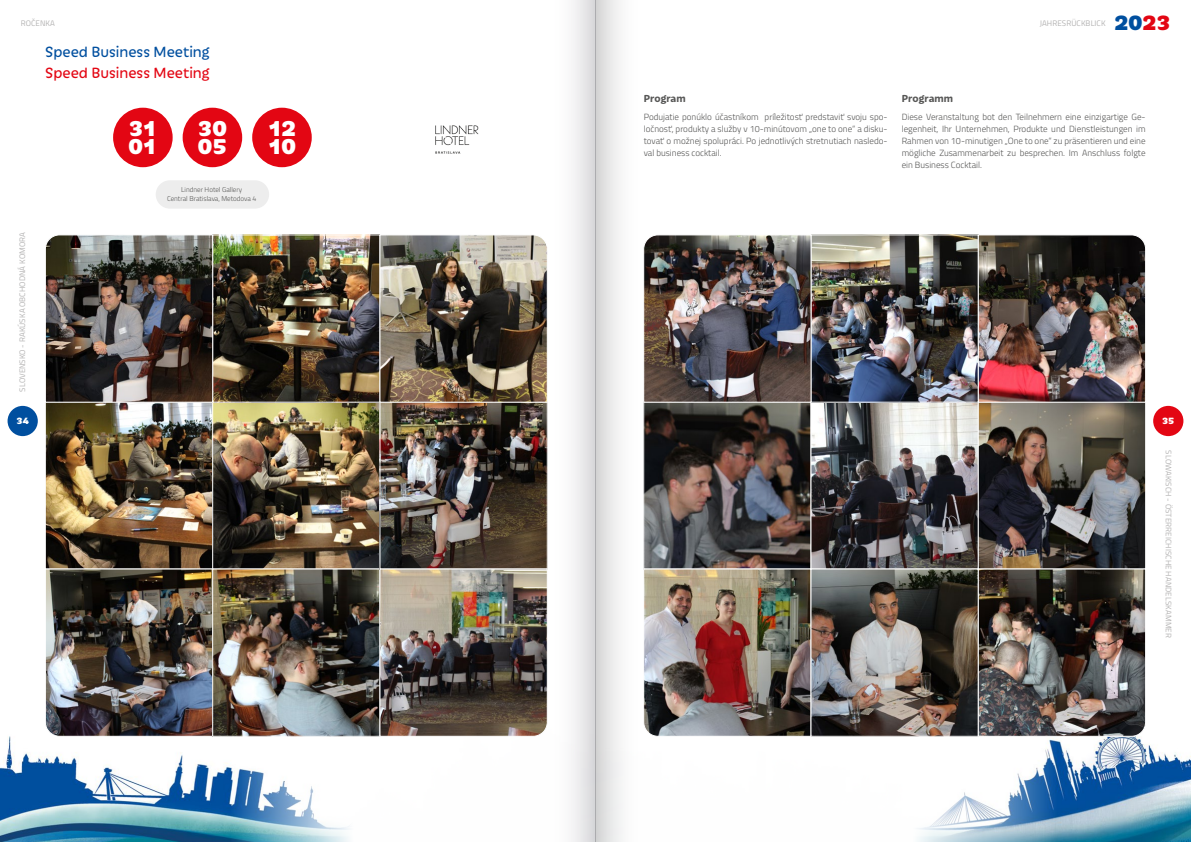
<style>
.page{position:relative;width:1191px;height:842px;background:#fff}
.page>*{position:absolute;margin:0;border:0;box-sizing:border-box;transform-origin:0 0}
.t1{font:800 26px "Iskra";letter-spacing:-.02em;color:#fff}
.t2{font:800 25px "Iskra";color:#004f9f}
.t3{font:16px "Iskra";color:#004f9f}
.t4{font:16px "Iskra";color:#e30613}
.t5{font:700 11px "Iskra";letter-spacing:.005em;color:#575756}
.t6{font:800 11px "Iskra";color:#fff}
.t7{font:300 9px/12px "Titillium Web";color:#575756;text-align:justify}
.t8{font:8px "Titillium Web";letter-spacing:.01em;color:#b3b2b2}
.t9{font:300 7px/9px "Titillium Web";color:#575756;text-align:center}
.s1{color:#e30613}
</style>
<div class="page">
<div style="left:8px;top:406px;width:30px;height:30px;background:#004f9f;border-radius:50%"></div>
<div style="left:1153px;top:406px;width:30px;height:30px;background:#e30613;border-radius:50%"></div>
<img style="left:0;top:736px;width:379px;height:106px">
<img style="left:811px;top:736px;width:380px;height:106px">
<div style="left:183px;top:108px;width:59px;height:59px;background:#e30613;border-radius:50%"></div>
<div style="left:113px;top:108px;width:60px;height:59px;background:#e30613;border-radius:50%"></div>
<div style="left:252px;top:108px;width:60px;height:59px;background:#e30613;border-radius:50%"></div>
<div style="left:156px;top:180px;width:113px;height:29px;background:#ededed;border-radius:14px"></div>
<img style="left:645px;top:403px;width:164px;height:164px">
<div style="left:643px;top:401px;width:168px;height:168px;border:1px solid #fff"></div>
<img style="left:47px;top:403px;width:164px;height:164px">
<div style="left:45px;top:401px;width:168px;height:168px;border:1px solid #fff"></div>
<img style="left:45px;top:568px;width:168px;height:169px">
<img style="left:643px;top:568px;width:167px;height:169px">
<img style="left:214px;top:403px;width:164px;height:164px">
<div style="left:212px;top:401px;width:168px;height:168px;border:1px solid #fff"></div>
<img style="left:812px;top:403px;width:164px;height:164px">
<div style="left:810px;top:401px;width:168px;height:168px;border:1px solid #fff"></div>
<img style="left:812px;top:237px;width:164px;height:163px">
<div style="left:810px;top:235px;width:168px;height:167px;border:1px solid #fff"></div>
<img style="left:214px;top:237px;width:164px;height:163px">
<img style="left:643px;top:235px;width:168px;height:168px">
<img style="left:45px;top:234px;width:168px;height:169px">
<img style="left:214px;top:571px;width:164px;height:163px">
<div style="left:212px;top:569px;width:168px;height:167px;border:1px solid #fff"></div>
<img style="left:812px;top:571px;width:164px;height:163px">
<div style="left:810px;top:569px;width:168px;height:167px;border:1px solid #fff"></div>
<img style="left:382px;top:403px;width:163px;height:164px">
<img style="left:980px;top:403px;width:163px;height:164px">
<div style="left:978px;top:401px;width:167px;height:168px;border:1px solid #fff"></div>
<img style="left:379px;top:234px;width:169px;height:169px">
<img style="left:977px;top:234px;width:169px;height:169px">
<img style="left:379px;top:568px;width:169px;height:169px">
<img style="left:977px;top:568px;width:169px;height:169px">
<img style="left:436px;top:125px;width:43px;height:29px">
<div style="left:548px;top:0;width:47px;height:842px;background:linear-gradient(to right,#fff,#dedee0)"></div>
<div style="left:595px;top:0;width:48px;height:842px;background:linear-gradient(to right,#d9d9d9,#fff)"></div>
<p class="t8" style="left:21px;top:17px;width:36px">ROČENKA</p>
<p class="t8" style="left:1039px;top:17px;width:67px">JAHRESRÜCKBLICK</p>
<h2 class="t2" style="left:1114px;top:3px;width:57px">20<span class="s1">23</span></h2>
<p class="t8" style="left:17px;top:392px;width:161px;rotate:-90deg">SLOVENSKO - RAKÚSKA OBCHODNÁ KOMORA</p>
<h3 class="t3" style="left:45px;top:41px;width:166px">Speed Business Meeting</h3>
<h3 class="t4" style="left:45px;top:62px;width:166px">Speed Business Meeting</h3>
<h1 class="t1" style="left:129px;top:108px;width:30px">31</h1>
<h1 class="t1" style="left:129px;top:126px;width:30px">01</h1>
<h1 class="t1" style="left:198px;top:108px;width:31px">30</h1>
<h1 class="t1" style="left:198px;top:126px;width:31px">05</h1>
<h1 class="t1" style="left:268px;top:108px;width:30px">12</h1>
<h1 class="t1" style="left:268px;top:126px;width:30px">10</h1>
<p class="t9" style="left:167px;top:185px;width:91px">Lindner Hotel Gallery<br>Central Bratislava, Metodova 4</p>
<p class="t5" style="left:643px;top:90px;width:44px">Program</p>
<p class="t7" style="left:643px;top:110px;width:245px">Podujatie ponúklo účastníkom príležitosť predstaviť svoju spo&shy;ločnosť, produkty a služby v 10-minútovom „one to one“ a disku&shy;tovať o možnej spolupráci. Po jednotlivých stretnutiach nasledo&shy;val business cocktail.</p>
<p class="t5" style="left:901px;top:90px;width:53px">Programm</p>
<p class="t7" style="left:901px;top:110px;width:245px">Diese Veranstaltung bot den Teilnehmern eine einzigartige Ge&shy;legenheit, Ihr Unternehmen, Produkte und Dienstleistungen im Rahmen von 10-minutigen „One to one“ zu präsentieren und eine mögliche Zusammenarbeit zu besprechen. Im Anschluss folgte ein Business Cocktail.</p>
<p class="t6" style="left:17px;top:412px;width:14px">34</p>
<p class="t6" style="left:1162px;top:412px;width:14px">35</p>
<p class="t8" style="left:1174px;top:450px;width:189px;rotate:90deg">SLOWAKISCH - ÖSTERREICHISCHE HANDELSKAMMER</p>
</div>
